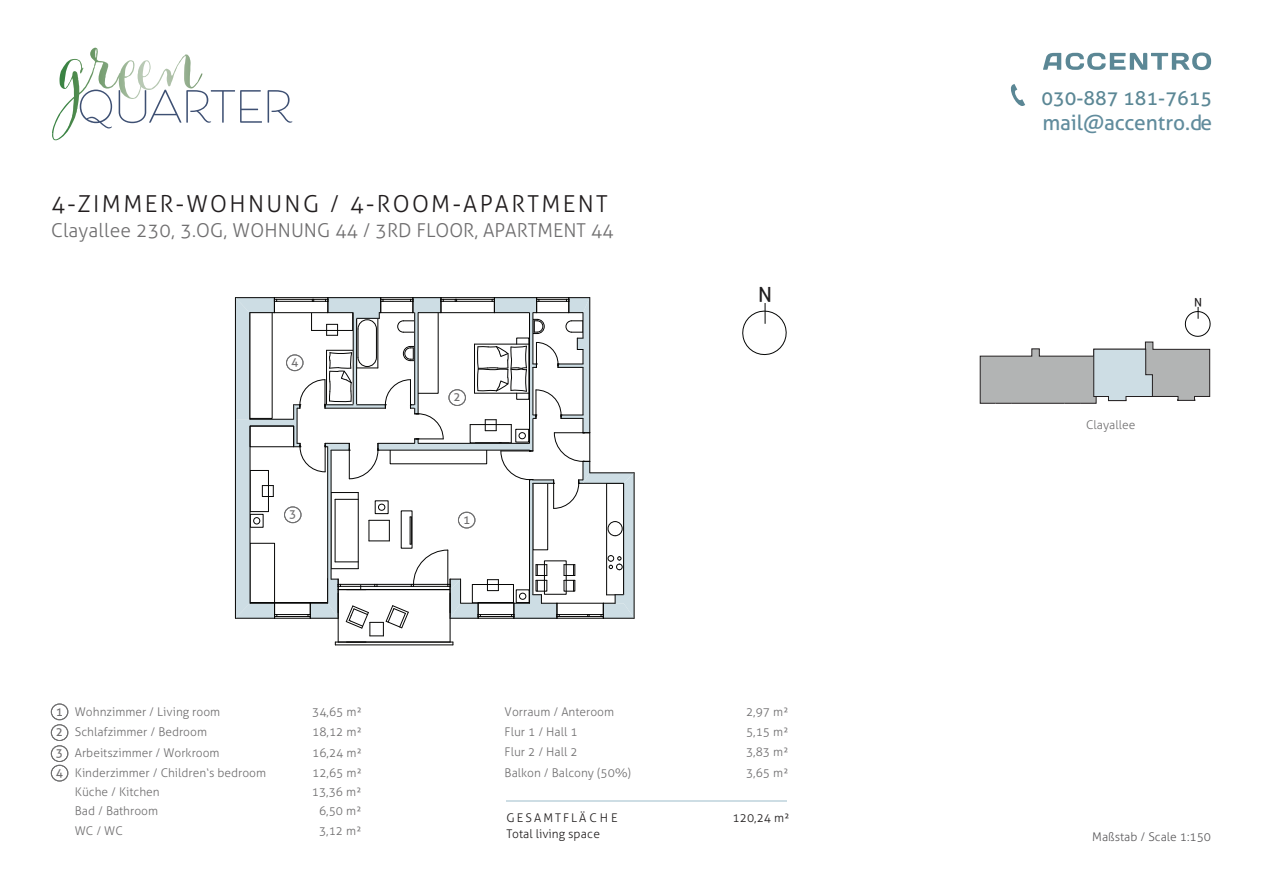
<style>
.page{position:relative;width:1263px;height:893px;background:#fff}
.page>*{position:absolute;margin:0;border:0;box-sizing:border-box;transform-origin:0 0}
.t1{font:300 23.4px "Aller";letter-spacing:.1em;color:#211d1e}
.t2{font:21px "Aller";letter-spacing:-.005em;color:#618c9d}
.t3{font:20.55px "Aller";color:#1e1c1d}
.t4{font:19.5px "Aller";color:#5b8795}
.t5{font:300 19.2px "Aller";color:#6f6e6f}
.t6{font:300 12px "Aller";color:#706f70}
.t7{font:300 12px/16.8px "Aller";color:#211e1e}
.t8{font:300 12px "Aller";color:#5d5c5e}
.t9{font:300 12px "Aller";color:#717071}
.t10{font:12px "Aller";color:#706f70}
.t11{font:11.7px "Aller";color:#1e1c1d}
.s1{font-weight:400}
</style>
<div class="page">
<svg style="left:1043px;top:53px;width:168px;height:17px"></svg>
<svg style="left:1010px;top:84px;width:15px;height:22px"></svg>
<svg style="left:742px;top:303px;width:45px;height:53px"></svg>
<div style="left:51px;top:745px;width:17px;height:17px;border:1px solid #6f6f70;border-radius:50%"></div>
<div style="left:51px;top:765px;width:17px;height:16px;border:1px solid #6f6f70;border-radius:50%"></div>
<hr style="left:506px;top:801px;width:281px;height:1px;background:#cddde4">
<div style="left:51px;top:704px;width:17px;height:16px;border:1px solid #6f6f70;border-radius:50%"></div>
<div style="left:51px;top:724px;width:17px;height:17px;border:1px solid #6f6f70;border-radius:50%"></div>
<svg style="left:980px;top:307px;width:231px;height:97px"></svg>
<div style="left:284px;top:507px;width:17px;height:16px;border:1px solid #6f6f70;border-radius:50%"></div>
<hr style="left:250px;top:602px;width:78px;height:1px;background:#050504">
<div style="left:286px;top:355px;width:17px;height:16px;border:1px solid #6f6f70;border-radius:50%"></div>
<hr style="left:235px;top:618px;width:40px;height:1px;background:#050504">
<hr style="left:275px;top:618px;width:35px;height:1px;background:#050504">
<hr style="left:275px;top:603px;width:35px;height:1px;background:#050504">
<hr style="left:277px;top:616px;width:31px;height:1px;background:#050504">
<hr style="left:277px;top:614px;width:31px;height:1px;background:#050504">
<hr style="left:235px;top:297px;width:39px;height:1px;background:#050504">
<hr style="left:274px;top:297px;width:54px;height:1px;background:#050504">
<hr style="left:274px;top:312px;width:54px;height:1px;background:#050504">
<hr style="left:277px;top:301px;width:49px;height:1px;background:#050504">
<hr style="left:277px;top:299px;width:49px;height:1px;background:#050504">
<hr style="left:634px;top:473px;width:1px;height:145px;background:#050504">
<div style="left:250px;top:419px;width:44px;height:7px;background:#cddde4"></div>
<hr style="left:250px;top:419px;width:44px;height:1px;background:#050504">
<svg style="left:235px;top:298px;width:43px;height:320px"></svg>
<hr style="left:335px;top:645px;width:118px;height:1px;background:#050504">
<svg style="left:293px;top:297px;width:341px;height:348px"></svg>
<div style="left:250px;top:426px;width:44px;height:21px;border:1px solid #050504"></div>
<svg style="left:52px;top:54px;width:240px;height:86px"></svg>
<h1 class="t1" style="left:51px;top:189px;width:558px">4-ZIMMER-WOHNUNG / 4-ROOM-APARTMENT</h1>
<h3 class="t5" style="left:51px;top:219px;width:564px">Clayallee 230, 3.OG, WOHNUNG 44 / 3RD FLOOR, APARTMENT 44</h3>
<p class="t10" style="left:291px;top:355px;width:9px">4</p>
<p class="t10" style="left:289px;top:507px;width:9px">3</p>
<p class="t10" style="left:454px;top:390px;width:9px">2</p>
<p class="t10" style="left:463px;top:512px;width:9px">1</p>
<h3 class="t3" style="left:772px;top:307px;width:16px;rotate:-180deg">N</h3>
<p class="t6" style="left:56px;top:704px;width:166px"><span class="s1">1</span> Wohnzimmer / Living room</p>
<p class="t6" style="left:312px;top:704px;width:51px">34,65 m²</p>
<p class="t10" style="left:56px;top:725px;width:9px">2</p>
<p class="t6" style="left:75px;top:725px;width:134px">Schlafzimmer / Bedroom</p>
<p class="t6" style="left:312px;top:724px;width:51px">18,12 m²</p>
<p class="t6" style="left:505px;top:704px;width:111px">Vorraum / Anteroom</p>
<p class="t6" style="left:746px;top:704px;width:44px">2,97 m²</p>
<p class="t6" style="left:505px;top:724px;width:74px">Flur 1 / Hall 1</p>
<p class="t6" style="left:746px;top:724px;width:44px">5,15 m²</p>
<p class="t6" style="left:56px;top:745px;width:165px"><span class="s1">3</span> Arbeitszimmer / Workroom</p>
<p class="t6" style="left:312px;top:745px;width:51px">16,24 m²</p>
<p class="t6" style="left:56px;top:765px;width:212px"><span class="s1">4</span> Kinderzimmer / Children‘s bedroom</p>
<p class="t6" style="left:312px;top:765px;width:51px">12,65 m²</p>
<p class="t6" style="left:505px;top:744px;width:74px">Flur 2 / Hall 2</p>
<p class="t6" style="left:746px;top:744px;width:44px">3,83 m²</p>
<p class="t6" style="left:505px;top:765px;width:128px">Balkon / Balcony (50%)</p>
<p class="t6" style="left:746px;top:765px;width:44px">3,65 m²</p>
<p class="t6" style="left:75px;top:785px;width:86px">Küche / Kitchen</p>
<p class="t6" style="left:312px;top:784px;width:51px">13,36 m²</p>
<p class="t6" style="left:75px;top:804px;width:85px">Bad / Bathroom</p>
<p class="t6" style="left:319px;top:804px;width:44px">6,50 m²</p>
<p class="t6" style="left:75px;top:823px;width:49px">WC / WC</p>
<p class="t6" style="left:319px;top:823px;width:44px">3,12 m²</p>
<p class="t7" style="left:506px;top:809px;width:113px">GESAMTFLÄ C H E<br>Total living space</p>
<p class="t7" style="left:733px;top:809px;width:58px">120,24 m²</p>
<h3 class="t4" style="left:1041px;top:86px;width:172px">030-887 181-7615</h3>
<h2 class="t2" style="left:1042px;top:110px;width:171px">mail@accentro.de</h2>
<p class="t9" style="left:1086px;top:418px;width:51px">Clayallee</p>
<p class="t11" style="left:1202px;top:309px;width:10px;rotate:-180deg">N</p>
<p class="t8" style="left:1092px;top:830px;width:120px">Maßstab / Scale 1:150</p>
</div>
